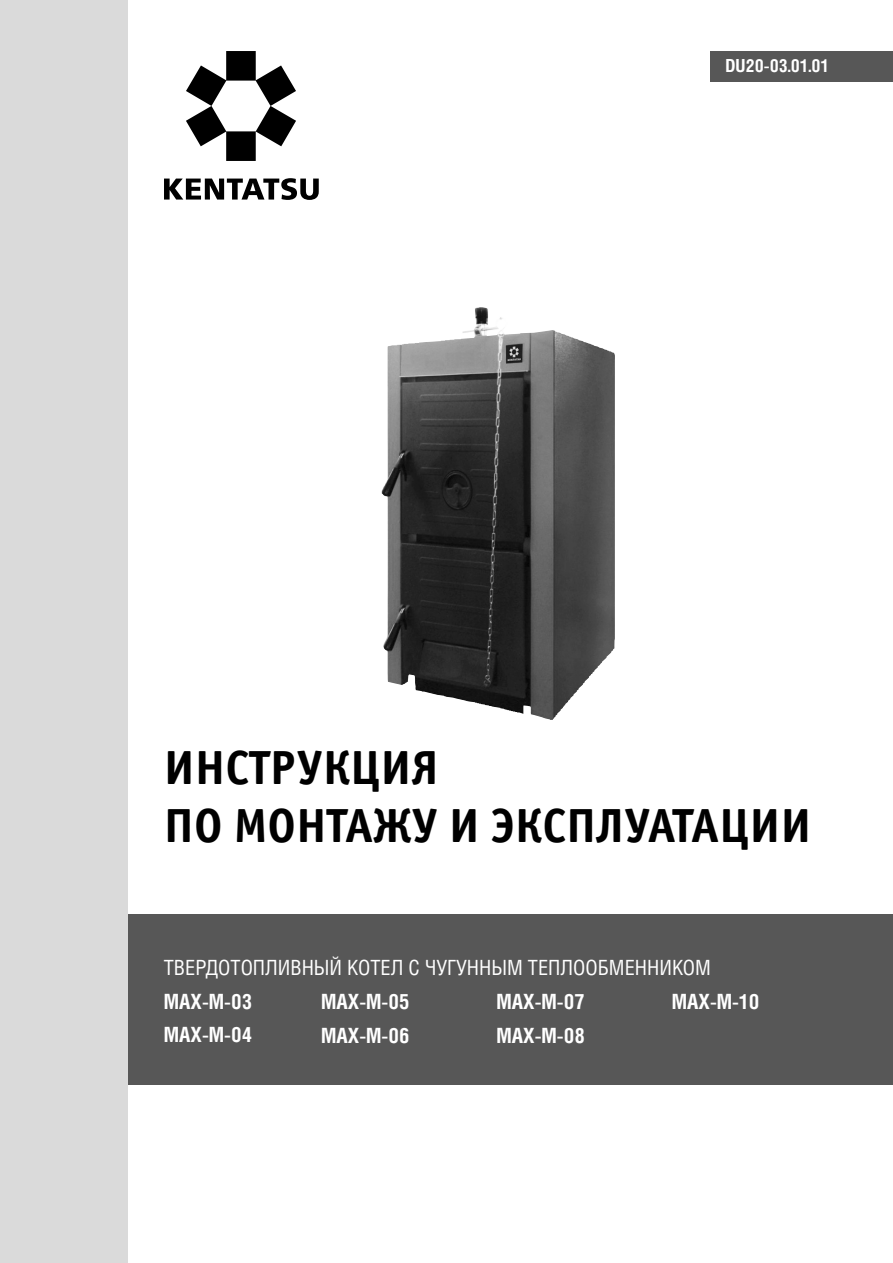
<style>
.page{position:relative;width:893px;height:1263px;background:#fff}
.page>*{position:absolute;margin:0;border:0;box-sizing:border-box;transform-origin:0 0}
.t1{font:700 48px/57.6px "Officina Sans C";color:#000}
.t2{font:700 21px "Helios Cond";color:#fff}
.t3{font:21px "Helios Cond";color:#fff}
.osn_text{font:700 18px "Helios Cond";color:#fff}
</style>
<div class="page">
<div style="left:0;top:914px;width:893px;height:170px;background:#575757"></div>
<div style="left:710px;top:51px;width:183px;height:30px;background:#575757"></div>
<div style="left:0;top:0;width:128px;height:1263px;background:#dadada"></div>
<svg style="left:164px;top:178px;width:155px;height:22px"></svg>
<svg style="left:186px;top:51px;width:110px;height:110px"></svg>
<img style="left:381px;top:308px;width:234px;height:412px">
<p class="osn_text" style="left:725px;top:55px;width:105px">DU20-03.01.01</p>
<p class="t1" style="left:164px;top:740px;width:649px">ИНСТРУКЦИЯ<br>ПО МОНТАЖУ И ЭКСПЛУАТАЦИИ</p>
<p class="t3" style="left:164px;top:955px;width:549px">ТВЕРДОТОПЛИВНЫЙ КОТЕЛ С ЧУГУННЫМ ТЕПЛООБМЕННИКОМ</p>
<p class="t2" style="left:164px;top:989px;width:90px">MAX-M-03</p>
<p class="t2" style="left:164px;top:1022px;width:90px">MAX-M-04</p>
<p class="t2" style="left:321px;top:989px;width:90px">MAX-M-05</p>
<p class="t2" style="left:321px;top:1023px;width:90px">MAX-M-06</p>
<p class="t2" style="left:497px;top:989px;width:89px">MAX-M-07</p>
<p class="t2" style="left:497px;top:1023px;width:90px">MAX-M-08</p>
<p class="t2" style="left:672px;top:989px;width:89px">MAX-M-10</p>
</div>
